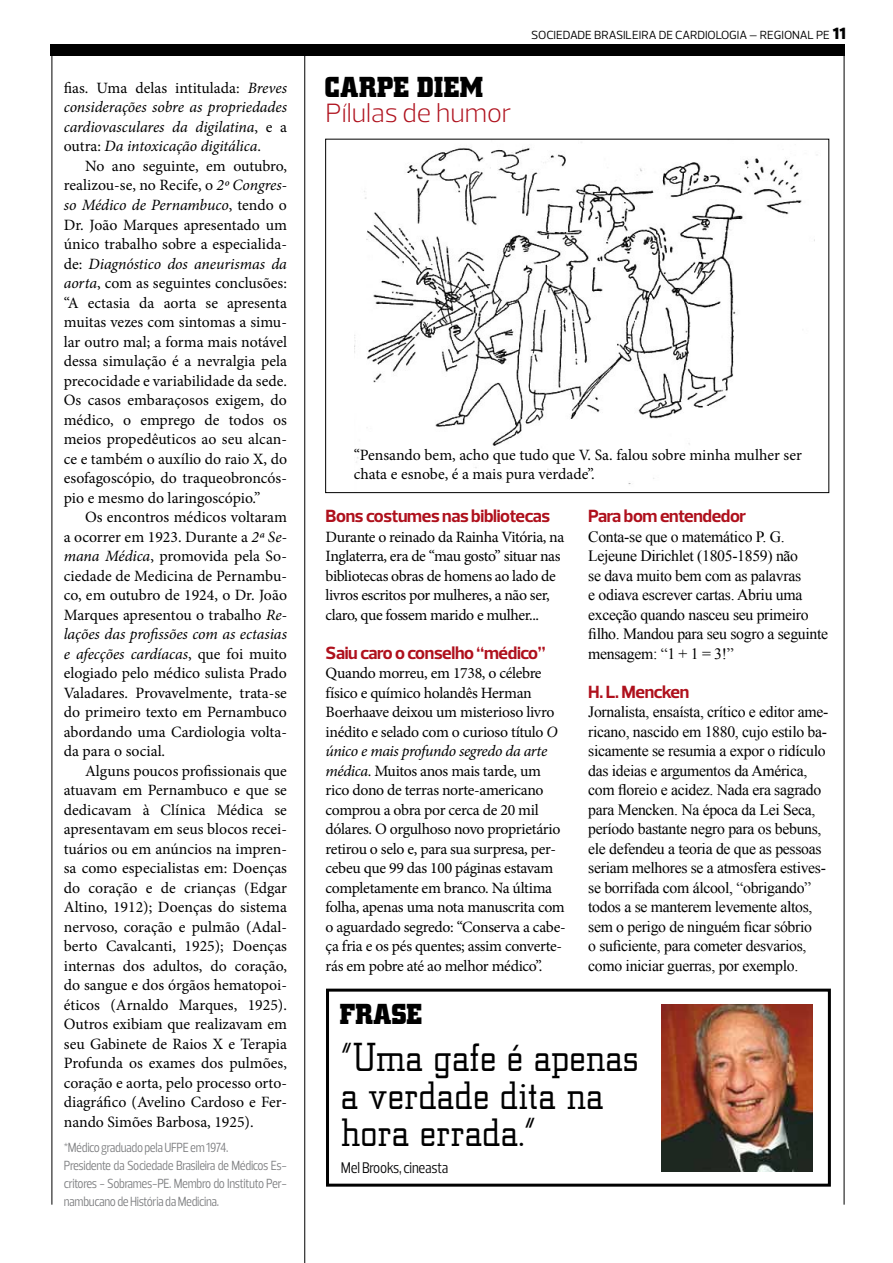
<style>
.page{position:relative;width:893px;height:1263px;background:#fff}
.page>*{position:absolute;margin:0;border:0;box-sizing:border-box;transform-origin:0 0}
.t1{font:42px/37.5px "City D Ligh";color:#000}
.t2{font:700 30px "City D";color:#000}
.t3{font:300 27px "Prelo";color:#af111d}
.t4{font:700 18px "Prelo";letter-spacing:-.02em;color:#af111d}
.t5{font:15.75px/19.5px "Minion Pro";letter-spacing:-.02em;color:#000;text-align:justify}
.t6{font:15.75px/19.5px "Times New Roman";letter-spacing:-.02em;color:#000}
.t7{font:italic 15.75px/19.5px "Minion Pro";letter-spacing:-.005em;color:#000;text-align:justify}
.t8{font:15.75px/18.9px "Minion Pro";color:#000}
.t9{font:15.75px "Prelo Condensed";letter-spacing:-.015em;color:#0a0a0b}
.t10{font:13.5px/18px "Prelo Condensed";letter-spacing:-.025em;color:#7e7f81}
.t11{font:12px "Prelo";letter-spacing:-.01em;color:#000}
.s1{font-style:normal}
.s2{font-style:italic}
.s3{font-weight:900;font-size:16.5px}
</style>
<div class="page">
<hr style="left:844px;top:54px;width:1px;height:1150px;background:#000">
<hr style="left:52px;top:47px;width:1px;height:1157px;background:#000">
<div style="left:50px;top:44px;width:794px;height:12px;background:#000"></div>
<div style="left:326px;top:989px;width:505px;height:198px;border:3px solid #000"></div>
<img style="left:355px;top:142px;width:463px;height:342px">
<hr style="left:304px;top:54px;width:1px;height:1209px;background:#000">
<img style="left:661px;top:1005px;width:151px;height:166px">
<p class="t7" style="left:64px;top:78px;width:225px"><span class="s1">fias. Uma delas intitulada:</span> Breves considerações sobre as propriedades cardiovasculares da digilatina<span class="s1">, e a outra:</span> Da intoxicação digitálica<span class="s1">.</span></p>
<p class="t5" style="left:64px;top:156px;width:225px;text-indent:21px">No ano seguinte, em outubro, realizou-se, no Recife, o <span class="s2">2º Congres&shy;so Médico de Pernambuco</span>, tendo o Dr. João Marques apresentado um único trabalho sobre a especialida&shy;de: <span class="s2">Diagnóstico dos aneurismas da aorta</span>, com as seguintes conclusões: “A ectasia da aorta se apresenta muitas vezes com sintomas a simu&shy;lar outro mal; a forma mais notável dessa simulação é a nevralgia pela precocidade e variabilidade da sede.<br>Os casos embaraçosos exigem, do médico, o emprego de todos os meios propedêuticos ao seu alcan&shy;ce e também o auxílio do raio X, do esofagoscópio, do traqueobroncós&shy;pio e mesmo do laringoscópio.”</p>
<p class="t5" style="left:64px;top:507px;width:225px;text-indent:21px">Os encontros médicos voltaram a ocorrer em 1923. Durante a <span class="s2">2ª Se&shy;mana Médica</span>, promovida pela So&shy;ciedade de Medicina de Pernambu&shy;co, em outubro de 1924, o Dr. João Marques apresentou o trabalho <span class="s2">Re&shy;lações das profissões com as ectasias e afecções cardíacas</span>, que foi muito elogiado pelo médico sulista Prado Valadares. Provavelmente, trata-se do primeiro texto em Pernambuco abordando uma Cardiologia volta&shy;da para o social.</p>
<p class="t5" style="left:64px;top:761px;width:225px;text-indent:21px">Alguns poucos profissionais que atuavam em Pernambuco e que se dedicavam à Clínica Médica se apresentavam em seus blocos recei&shy;tuários ou em anúncios na impren&shy;sa como especialistas em: Doenças do coração e de crianças (Edgar Altino, 1912); Doenças do sistema nervoso, coração e pulmão (Adal&shy;berto Cavalcanti, 1925); Doenças internas dos adultos, do coração, do sangue e dos órgãos hematopoi&shy;éticos (Arnaldo Marques, 1925).<br>Outros exibiam que realizavam em seu Gabinete de Raios X e Terapia Profunda os exames dos pulmões, coração e aorta, pelo processo orto&shy;diagráfico (Avelino Cardoso e Fer&shy;nando Simões Barbosa, 1925).</p>
<p class="t10" style="left:64px;top:1139px;width:225px">*Médico graduado pela UFPE em 1974.<br>Presidente da Sociedade Brasileira de Médicos Es&shy;critores - Sobrames-PE. Membro do Instituto Per&shy;nambucano de História da Medicina.</p>
<h2 class="t2" style="left:325px;top:70px;width:160px">CARPE DIEM</h2>
<h3 class="t3" style="left:326px;top:97px;width:188px">Pílulas de humor</h3>
<p class="t11" style="left:531px;top:28px;width:316px">SOCIEDADE BRASILEIRA DE CARDIOLOGIA – REGIONAL PE <span class="s3">11</span></p>
<p class="t8" style="left:354px;top:446px;width:450px">“Pensando bem, acho que tudo que V. Sa. falou sobre minha mulher ser chata e esnobe, é a mais pura verdade”.</p>
<p class="t4" style="left:326px;top:505px;width:226px">Bons costumes nas bibliotecas</p>
<p class="t5" style="left:326px;top:527px;width:240px;text-align:left">Durante o reinado da Rainha Vitória, na Inglaterra, era de “mau gosto” situar nas bibliotecas obras de homens ao lado de livros escritos por mulheres, a não ser, claro, que fossem marido e mulher...</p>
<p class="t4" style="left:326px;top:641px;width:222px">Saiu caro o conselho “médico”</p>
<p class="t5" style="left:326px;top:663px;width:242px;text-align:left">Quando morreu, em 1738, o célebre físico e químico holandês Herman Boerhaave deixou um misterioso livro inédito e selado com o curioso título <span class="s2">O único e mais profundo segredo da arte médica</span>. Muitos anos mais tarde, um rico dono de terras norte-americano comprou a obra por cerca de 20 mil dólares. O orgulhoso novo proprietário retirou o selo e, para sua surpresa, per&shy;cebeu que 99 das 100 páginas estavam completamente em branco. Na última folha, apenas uma nota manuscrita com o aguardado segredo: “Conserva a cabe&shy;ça fria e os pés quentes; assim converte&shy;rás em pobre até ao melhor médico”.</p>
<p class="t4" style="left:588px;top:505px;width:160px">Para bom entendedor</p>
<p class="t6" style="left:588px;top:526px;width:241px">Conta-se que o matemático P. G.<br>Lejeune Dirichlet (1805-1859) não<br>se dava muito bem com as palavras<br>e odiava escrever cartas. Abriu uma exceção quando nasceu seu primeiro filho. Mandou para seu sogro a seguinte mensagem: “1 + 1 = 3!”</p>
<p class="t4" style="left:588px;top:680px;width:103px">H. L. Mencken</p>
<p class="t6" style="left:588px;top:702px;width:241px">Jornalista, ensaísta, crítico e editor ame&shy;ricano, nascido em 1880, cujo estilo ba&shy;sicamente se resumia a expor o ridículo das ideias e argumentos da América, com floreio e acidez. Nada era sagrado para Mencken. Na época da Lei Seca, período bastante negro para os bebuns, ele defendeu a teoria de que as pessoas seriam melhores se a atmosfera estives&shy;se borrifada com álcool, “obrigando” todos a se manterem levemente altos, sem o perigo de ninguém ficar sóbrio<br>o suficiente, para cometer desvarios, como iniciar guerras, por exemplo.</p>
<h2 class="t2" style="left:339px;top:997px;width:84px">FRASE</h2>
<h1 class="t1" style="left:341px;top:1040px;width:299px">“Uma gafe é apenas a verdade dita na hora errada.”</h1>
<p class="t9" style="left:341px;top:1158px;width:109px">Mel Brooks, cineasta</p>
</div>
